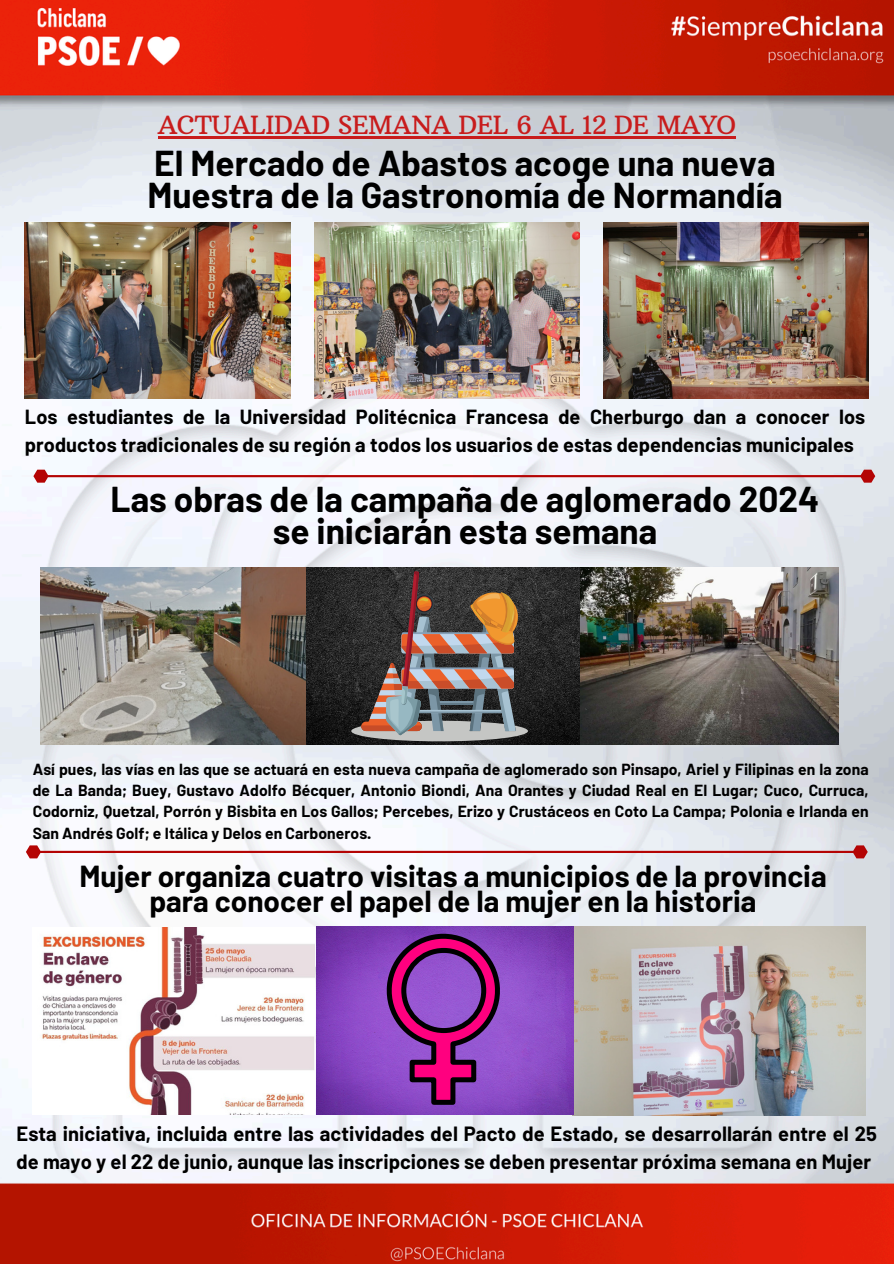
<style>
.page{position:relative;width:894px;height:1264px;background:#fff}
.page>*{position:absolute;margin:0;border:0;box-sizing:border-box;transform-origin:0 0}
.t1{font:700 35.1px/31.5px "Barlow";color:#000}
.t2{font:700 29.7px/25.8px "Barlow";color:#000;text-align:center}
.t3{font:25.5px "Arbutus Slab";letter-spacing:-.02em;color:#c81c1c}
.t4{font:700 20.1px/28.2px "Barlow";letter-spacing:.005em;color:#000}
.t5{font:700 19.95px/27.3px "Barlow";letter-spacing:.005em;color:#000}
.t6{font:700 15.75px/21.3px "Barlow";letter-spacing:.005em;color:#000;text-align:justify}
</style>
<div class="page">
<img style="left:0;top:0;width:893px;height:1263px">
<svg style="left:33px;top:469px;width:842px;height:13px"></svg>
<img style="left:25px;top:222px;width:265px;height:177px">
<img style="left:314px;top:222px;width:265px;height:177px">
<img style="left:603px;top:222px;width:265px;height:177px">
<svg style="left:26px;top:845px;width:841px;height:13px"></svg>
<img style="left:41px;top:567px;width:531px;height:177px">
<img style="left:572px;top:567px;width:266px;height:177px">
<img style="left:33px;top:927px;width:281px;height:187px">
<img style="left:316px;top:926px;width:549px;height:189px">
<svg style="left:384px;top:933px;width:115px;height:171px;background:#8b3094"></svg>
<svg style="left:351px;top:571px;width:177px;height:170px;background:#6c5c55"></svg>
<hr style="left:158px;top:136px;width:577px;height:3px;background:#c81c1c">
<p class="t3" style="left:158px;top:109px;width:579px">ACTUALIDAD SEMANA DEL 6 AL 12 DE MAYO</p>
<p class="t1" style="left:147px;top:146px;width:636px">El Mercado de Abastos acoge una nueva<br>Muestra de la Gastronomía de Normandía</p>
<p class="t5" style="left:25px;top:402px;width:841px">Los estudiantes de la Universidad Politécnica Francesa de Cherburgo dan a conocer los productos tradicionales de su región a todos los usuarios de estas dependencias municipales</p>
<p class="t1" style="left:110px;top:482px;width:710px;text-align:center">Las obras de la campaña de aglomerado 2024 se iniciarán esta semana</p>
<p class="t6" style="left:33px;top:757px;width:837px">Así pues, las vías en las que se actuará en esta nueva campaña de aglomerado son Pinsapo, Ariel y Filipinas en la zona de La Banda; Buey, Gustavo Adolfo Bécquer, Antonio Biondi, Ana Orantes y Ciudad Real en El Lugar; Cuco, Curruca, Codorniz, Quetzal, Porrón y Bisbita en Los Gallos; Percebes, Erizo y Crustáceos en Coto La Campa; Polonia e Irlanda en San Andrés Golf; e Itálica y Delos en Carboneros.</p>
<p class="t2" style="left:79px;top:861px;width:748px">Mujer organiza cuatro visitas a municipios de la provincia para conocer el papel de la mujer en la historia</p>
<h2 class="t4" style="left:17px;top:1119px;width:861px">Esta iniciativa, incluida entre las actividades del Pacto de Estado, se desarrollarán entre el 25 de mayo y el 22 de junio, aunque las inscripciones se deben presentar próxima semana en Mujer</h2>
</div>
